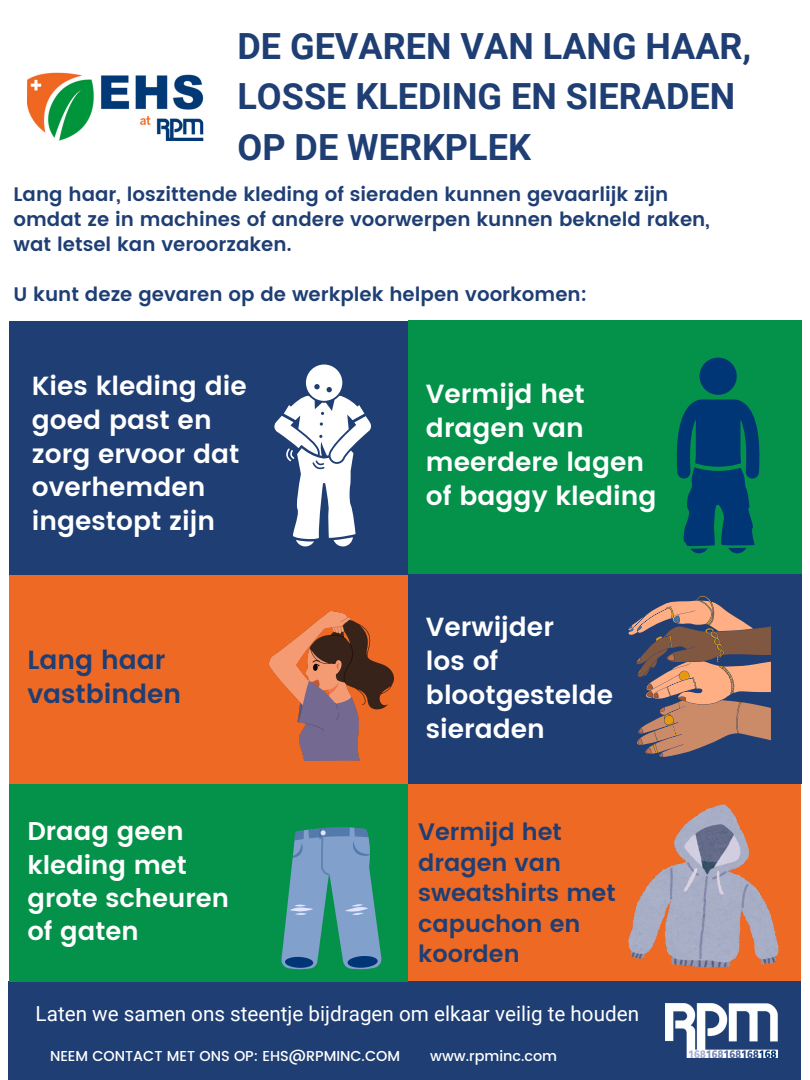
<style>
.page{position:relative;width:810px;height:1080px;background:#fff}
.page>*{position:absolute;margin:0;border:0;box-sizing:border-box;transform-origin:0 0}
.t1{font:700 36.06px/50.3px "Roboto";color:#1e3e74}
.t2{font:600 26.25px/33.8px "Poppins";color:#fff}
.t3{font:600 26.25px/33.8px "Poppins";color:#1e3e74}
.t4{font:600 25.62px/33.2px "Poppins";color:#fff}
.t5{font:600 23.75px/30.6px "Poppins";color:#1e3e74}
.t6{font:20.69px "Roboto";color:#fff}
.t7{font:600 19.56px/25.1px "Poppins";color:#1e3e74}
.t8{font:500 14.38px "Poppins";color:#fff}
</style>
<div class="page">
<div style="left:405px;top:784px;width:396px;height:218px;background:#ed6924"></div>
<div style="left:9px;top:982px;width:792px;height:98px;background:#1e3e74"></div>
<div style="left:408px;top:320px;width:393px;height:254px;background:#04924a"></div>
<div style="left:9px;top:574px;width:399px;height:210px;background:#ed6924"></div>
<div style="left:408px;top:574px;width:393px;height:210px;background:#1e3e74"></div>
<div style="left:9px;top:784px;width:399px;height:198px;background:#04924a"></div>
<div style="left:9px;top:321px;width:399px;height:253px;background:#1e3e74"></div>
<img style="left:666px;top:1004px;width:112px;height:54px">
<img style="left:27px;top:72px;width:177px;height:68px">
<svg style="left:274px;top:365px;width:97px;height:182px"></svg>
<img style="left:270px;top:612px;width:123px;height:149px">
<svg style="left:676px;top:358px;width:84px;height:196px"></svg>
<svg style="left:628px;top:596px;width:143px;height:161px"></svg>
<svg style="left:281px;top:827px;width:100px;height:143px"></svg>
<img style="left:629px;top:804px;width:149px;height:163px">
<h3 class="t1" style="left:237px;top:21px;width:515px">DE GEVAREN VAN LANG HAAR,<br>LOSSE KLEDING EN SIERADEN<br>OP DE WERKPLEK</h3>
<p class="t7" style="left:14px;top:181px;width:698px">Lang haar, loszittende kleding of sieraden kunnen gevaarlijk zijn omdat ze in machines of andere voorwerpen kunnen bekneld raken, wat letsel kan veroorzaken.</p>
<p class="t7" style="left:14px;top:282px;width:575px">U kunt deze gevaren op de werkplek helpen voorkomen:</p>
<p class="t2" style="left:32px;top:369px;width:216px">Kies kleding die goed past en zorg ervoor dat overhemden ingestopt zijn</p>
<p class="t3" style="left:27px;top:643px;width:155px">Lang haar vastbinden</p>
<p class="t4" style="left:27px;top:815px;width:203px">Draag geen kleding met grote scheuren of gaten</p>
<p class="t2" style="left:426px;top:377px;width:232px">Vermijd het dragen van meerdere lagen of baggy kleding</p>
<h2 class="t2" style="left:426px;top:610px;width:189px">Verwijder<br>los of blootgestelde sieraden</h2>
<h1 class="t5" style="left:418px;top:817px;width:199px">Vermijd het dragen van sweatshirts met capuchon en koorden</h1>
<h3 class="t6" style="left:36px;top:1002px;width:605px">Laten we samen ons steentje bijdragen om elkaar veilig te houden</h3>
<h2 class="t8" style="left:50px;top:1048px;width:352px">NEEM CONTACT MET ONS OP: EHS@RPMINC.COM</h2>
<h2 class="t8" style="left:430px;top:1048px;width:128px">www.rpminc.com</h2>
</div>
